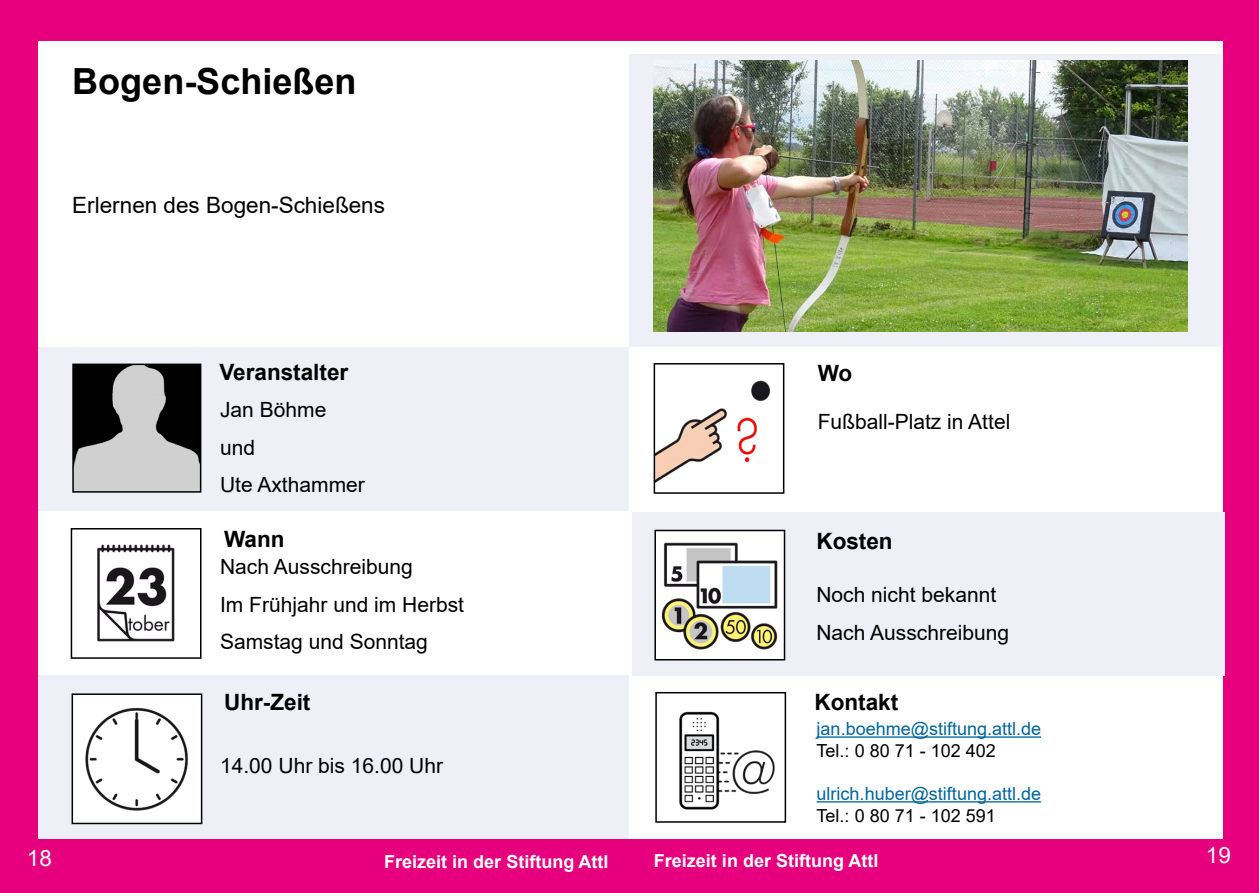
<style>
.page{position:relative;width:1259px;height:893px;background:#e6007d}
.page>*{position:absolute;margin:0;border:0;box-sizing:border-box;transform-origin:0 0}
.t1{font:700 36px "Arial";color:#000}
.t2{font:700 22.5px "Arial";color:#000}
.t3{font:22.5px "Arial";color:#000}
.t4{font:22.5px "Arial";color:#fff}
.t5{font:21px/37.5px "Arial";color:#000}
.t6{font:18px "Arial";color:#00659e}
.t7{font:700 18px "Arial";color:#fff}
.t8{font:18px "Arial";color:#000}
</style>
<div class="page">
<div style="left:38px;top:41px;width:1184px;height:797px;background:#fff"></div>
<div style="left:38px;top:348px;width:591px;height:163px;background:#efeff7"></div>
<div style="left:632px;top:512px;width:593px;height:163px;background:#efeff7"></div>
<div style="left:629px;top:54px;width:592px;height:293px;background:#efeff7"></div>
<div style="left:38px;top:676px;width:591px;height:163px;background:#efeff7"></div>
<img style="left:656px;top:380px;width:115px;height:102px">
<div style="left:653px;top:363px;width:131px;height:131px;border:2px solid #000"></div>
<img style="left:97px;top:545px;width:78px;height:96px">
<div style="left:71px;top:528px;width:130px;height:131px;border:2px solid #000"></div>
<div style="left:655px;top:530px;width:129px;height:130px;background:#fff"></div>
<img style="left:661px;top:542px;width:117px;height:107px">
<div style="left:654px;top:530px;width:131px;height:130px;border:2px solid #000"></div>
<div style="left:72px;top:694px;width:130px;height:129px;background:#fff"></div>
<img style="left:85px;top:707px;width:103px;height:104px">
<div style="left:72px;top:693px;width:130px;height:131px;border:2px solid #000"></div>
<img style="left:726px;top:750px;width:49px;height:44px">
<div style="left:655px;top:692px;width:131px;height:131px;border:2px solid #000"></div>
<img style="left:655px;top:710px;width:71px;height:101px">
<img style="left:654px;top:61px;width:533px;height:271px">
<img style="left:75px;top:367px;width:123px;height:123px">
<div style="left:72px;top:364px;width:129px;height:129px;border:2px solid #000"></div>
<hr style="left:816px;top:736px;width:225px;height:2px;background:#00659e">
<hr style="left:816px;top:801px;width:225px;height:1px;background:#00659e">
<h1 class="t1" style="left:72px;top:56px;width:286px">Bogen-Schießen</h1>
<p class="t3" style="left:72px;top:189px;width:314px">Erlernen des Bogen-Schießens</p>
<p class="t2" style="left:219px;top:356px;width:130px">Veranstalter</p>
<p class="t5" style="left:220px;top:391px;width:146px">Jan Böhme und<br>Ute Axthammer</p>
<p class="t2" style="left:224px;top:523px;width:62px">Wann</p>
<p class="t5" style="left:220px;top:548px;width:245px">Nach Ausschreibung<br>Im Frühjahr und im Herbst<br>Samstag und Sonntag</p>
<p class="t2" style="left:224px;top:686px;width:88px">Uhr-Zeit</p>
<p class="t5" style="left:220px;top:747px;width:224px">14.00 Uhr bis 16.00 Uhr</p>
<p class="t2" style="left:817px;top:358px;width:36px">Wo</p>
<p class="t5" style="left:817px;top:403px;width:194px">Fußball-Platz in Attel</p>
<p class="t2" style="left:816px;top:525px;width:78px">Kosten</p>
<p class="t5" style="left:816px;top:576px;width:194px">Noch nicht bekannt<br>Nach Ausschreibung</p>
<p class="t2" style="left:814px;top:686px;width:85px">Kontakt</p>
<p class="t6" style="left:816px;top:716px;width:226px">jan.boehme@stiftung.attl.de</p>
<p class="t8" style="left:816px;top:738px;width:181px">Tel.: 0 80 71 - 102 402</p>
<p class="t6" style="left:816px;top:781px;width:226px">ulrich.huber@stiftung.attl.de</p>
<p class="t8" style="left:816px;top:803px;width:181px">Tel.: 0 80 71 - 102 591</p>
<p class="t4" style="left:27px;top:843px;width:27px">18</p>
<p class="t7" style="left:384px;top:849px;width:226px">Freizeit in der Stiftung Attl</p>
<p class="t7" style="left:654px;top:848px;width:226px">Freizeit in der Stiftung Attl</p>
<p class="t4" style="left:1205px;top:839px;width:27px">19</p>
</div>
